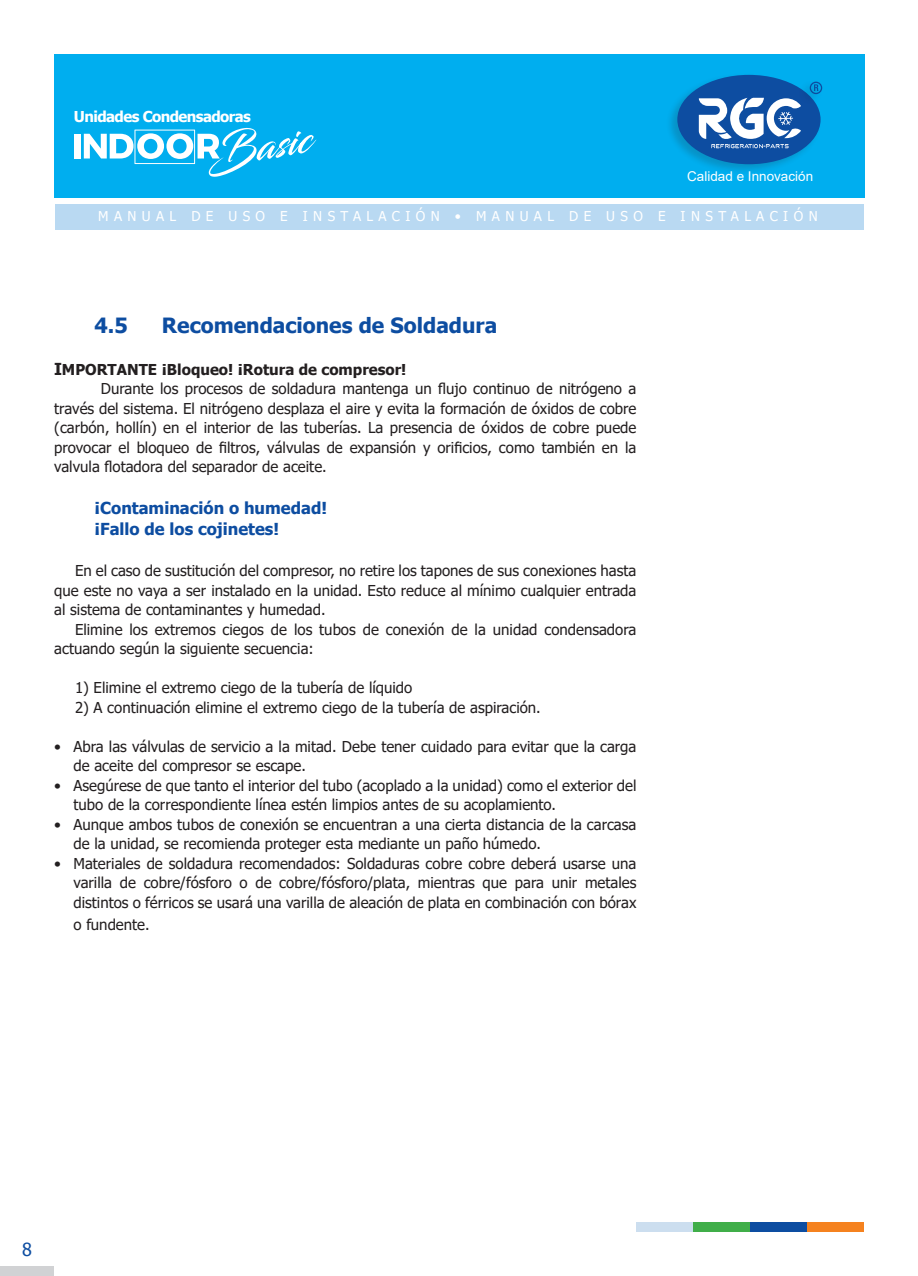
<style>
.page{position:relative;width:918px;height:1276px;background:#fff}
.page>*{position:absolute;margin:0;border:0;box-sizing:border-box;transform-origin:0 0}
.t1{font:700 21px "Tahoma";color:#0d4da1}
.t2{font:18px "Tahoma";color:#0d4da1}
.t3{font:700 16.5px "Tahoma";color:#0d4da1}
.t4{font:15px/19.5px "Tahoma";color:#231f20}
.t5{font:700 15px "Tahoma";color:#231f20}
.t6{font:700 15px "Tahoma";letter-spacing:-.04em;color:#fff}
.t7{font:13.5px "Tahoma";letter-spacing:.4em;color:#fff}
.t8{font:13.5px "Arial";color:#fff}
.s1{font-size:16.5px}
</style>
<div class="page">
<div style="left:54px;top:54px;width:810px;height:144px;background:#00aeef"></div>
<div style="left:666px;top:73px;width:156px;height:102px;background:#231f20;opacity:.2"></div>
<div style="left:677px;top:75px;width:144px;height:89px;background:#0d4da1;border-radius:50%"></div>
<div style="left:798px;top:80px;width:25px;height:25px;background:#231f20;opacity:.2"></div>
<div style="left:802px;top:82px;width:17px;height:19px;background:#231f20;opacity:.2"></div>
<svg style="left:810px;top:82px;width:12px;height:12px"></svg>
<svg style="left:699px;top:98px;width:102px;height:50px"></svg>
<div style="left:636px;top:1222px;width:57px;height:9px;background:#ccdeef"></div>
<div style="left:693px;top:1222px;width:57px;height:9px;background:#40ae49"></div>
<div style="left:750px;top:1222px;width:57px;height:9px;background:#0d4da1"></div>
<div style="left:807px;top:1222px;width:57px;height:9px;background:#f5821f"></div>
<div style="left:0;top:1265px;width:54px;height:10px;background:#d1d2d4"></div>
<div style="left:74px;top:134px;width:7px;height:24px;background:#fff"></div>
<svg style="left:84px;top:128px;width:232px;height:49px"></svg>
<div style="left:56px;top:205px;width:808px;height:25px;background:#b9d9f2"></div>
<p class="t6" style="left:74px;top:106px;width:178px">Unidades Condensadoras</p>
<p class="t8" style="left:687px;top:167px;width:128px">Calidad e Innovación</p>
<p class="t7" style="left:98px;top:207px;width:721px">MANUAL DE USO E INSTALACIÓN • MANUAL DE USO E INSTALACIÓN</p>
<p class="t1" style="left:94px;top:310px;width:35px">4.5</p>
<p class="t1" style="left:162px;top:310px;width:337px">Recomendaciones de Soldadura</p>
<p class="t5" style="left:54px;top:359px;width:354px"><span class="s1">I</span>MPORTANTE ¡Bloqueo! ¡Rotura de compresor!</p>
<p class="t4" style="left:54px;top:380px;width:584px;text-align:justify;text-indent:47px">Durante los procesos de soldadura mantenga un flujo continuo de nitrógeno a través del sistema. El nitrógeno desplaza el aire y evita la formación de óxidos de cobre (carbón, hollín) en el interior de las tuberías. La presencia de óxidos de cobre puede provocar el bloqueo de filtros, válvulas de expansión y orificios, como también en la valvula flotadora del separador de aceite.</p>
<p class="t3" style="left:94px;top:497px;width:234px">¡Contaminación o humedad!</p>
<p class="t3" style="left:94px;top:518px;width:186px">¡Fallo de los cojinetes!</p>
<p class="t4" style="left:54px;top:561px;width:584px;text-align:justify;text-indent:21px">En el caso de sustitución del compresor, no retire los tapones de sus conexiones hasta que este no vaya a ser instalado en la unidad. Esto reduce al mínimo cualquier entrada al sistema de contaminantes y humedad.</p>
<p class="t4" style="left:54px;top:620px;width:584px;text-indent:21px">Elimine los extremos ciegos de los tubos de conexión de la unidad condensadora actuando según la siguiente secuencia:</p>
<p class="t4" style="left:75px;top:678px;width:339px">1) Elimine el extremo ciego de la tubería de líquido</p>
<p class="t4" style="left:75px;top:698px;width:467px">2) A continuación elimine el extremo ciego de la tubería de aspiración.</p>
<p class="t4" style="left:74px;top:737px;width:564px;text-indent:-20px">• Abra las válvulas de servicio a la mitad. Debe tener cuidado para evitar que la carga de aceite del compresor se escape.</p>
<p class="t4" style="left:74px;top:776px;width:564px;text-indent:-20px">• Asegúrese de que tanto el interior del tubo (acoplado a la unidad) como el exterior del tubo de la correspondiente línea estén limpios antes de su acoplamiento.</p>
<p class="t4" style="left:74px;top:815px;width:564px;text-indent:-20px">• Aunque ambos tubos de conexión se encuentran a una cierta distancia de la carcasa de la unidad, se recomienda proteger esta mediante un paño húmedo.</p>
<p class="t4" style="left:74px;top:854px;width:564px;text-align:justify;text-indent:-20px">• Materiales de soldadura recomendados: Soldaduras cobre cobre deberá usarse una varilla de cobre/fósforo o de cobre/fósforo/plata, mientras que para unir metales distintos o férricos se usará una varilla de aleación de plata en combinación con bórax</p>
<p class="t4" style="left:74px;top:915px;width:78px">o fundente.</p>
<p class="t2" style="left:22px;top:1237px;width:11px">8</p>
</div>
